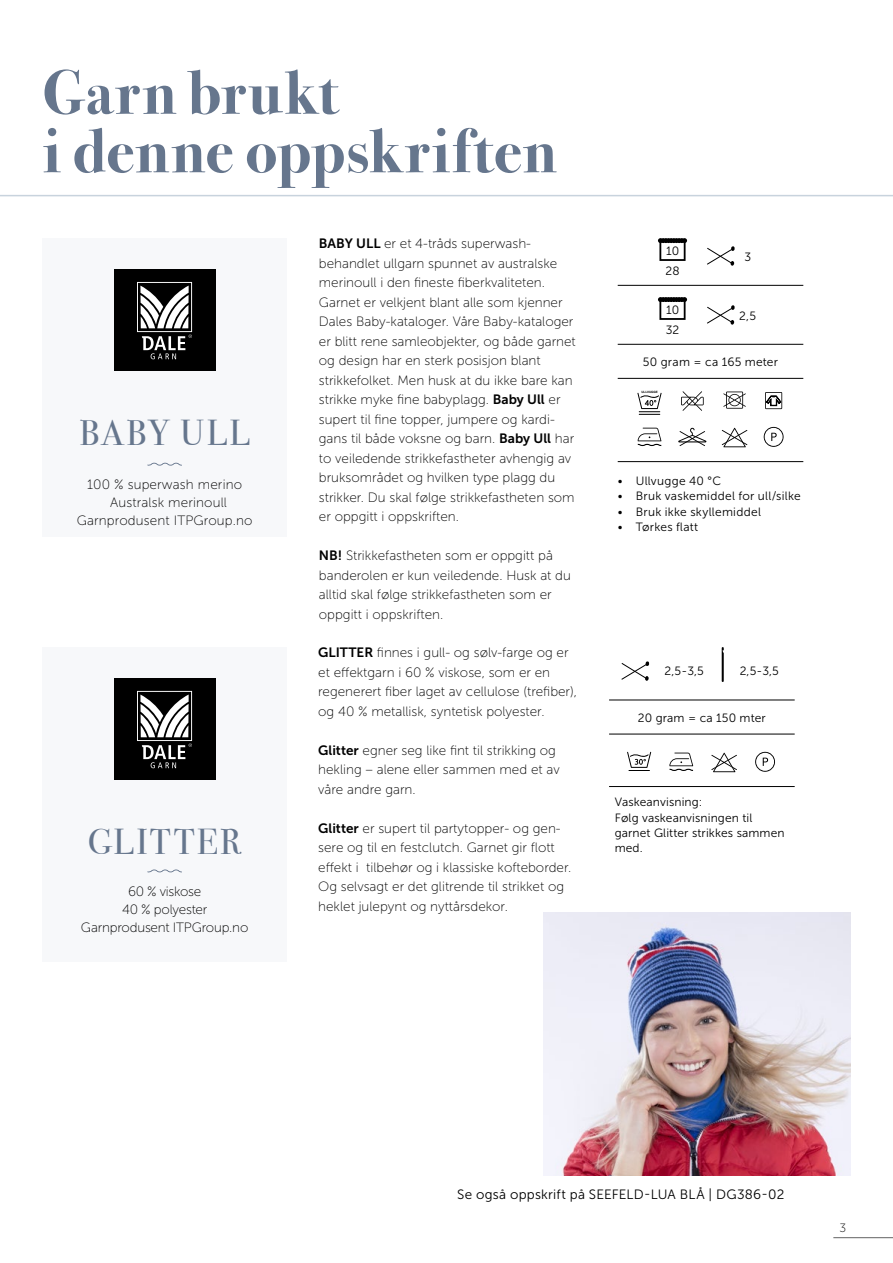
<style>
.page{position:relative;width:893px;height:1263px;background:#fff}
.page>*{position:absolute;margin:0;border:0;box-sizing:border-box;transform-origin:0 0}
.t1{font:700 63px "Bodoni Svty Two ITCTT";letter-spacing:.02em;color:#66768d}
.INNHOLD_-_Midtstilt{font:36px "Bodoni Svty Two ITCTT";letter-spacing:.065em;color:#66768d}
.INNHOLD_-_Midtstilt-2{font:13.5px/19.5px "Museo Sans 100";color:#000}
.INNHOLD_-_Midtstilt-3{font:13.5px "Museo Sans 300";letter-spacing:.015em;color:#000}
.INNHOLD_-_Midtstilt-4{font:13.5px "Museo Sans 100";letter-spacing:-.02em;color:#000}
.INNHOLD{font:12px/15.3px "Museo Sans 300";letter-spacing:.01em;color:#000}
.INNHOLD_-_Midtstilt-5{font:12px "Museo Sans 300";letter-spacing:.015em;color:#000}
.t2{font:12px "Museo Sans 100";color:#000}
.t3{font:700 3px "Arial";color:#000}
.s1{font-family:"Museo Sans 700"}
</style>
<div class="page">
<hr style="left:833px;top:1237px;width:60px;height:1px;background:#636363">
<hr style="left:0;top:195px;width:893px;height:1px;background:#c8d3dd">
<img style="left:544px;top:912px;width:306px;height:263px">
<div style="left:43px;top:238px;width:244px;height:299px;background:#f7f8fa"></div>
<div style="left:114px;top:269px;width:102px;height:102px;background:#000"></div>
<svg style="left:137px;top:282px;width:55px;height:77px"></svg>
<svg style="left:147px;top:462px;width:35px;height:4px"></svg>
<svg style="left:707px;top:246px;width:28px;height:20px"></svg>
<svg style="left:707px;top:305px;width:28px;height:20px"></svg>
<svg style="left:658px;top:238px;width:29px;height:23px"></svg>
<svg style="left:658px;top:297px;width:29px;height:23px"></svg>
<hr style="left:618px;top:285px;width:185px;height:1px;background:#000">
<hr style="left:618px;top:344px;width:185px;height:1px;background:#000">
<hr style="left:618px;top:378px;width:185px;height:1px;background:#000">
<hr style="left:618px;top:461px;width:185px;height:1px;background:#000">
<svg style="left:764px;top:427px;width:20px;height:20px"></svg>
<svg style="left:638px;top:428px;width:23px;height:18px"></svg>
<svg style="left:723px;top:391px;width:23px;height:18px"></svg>
<svg style="left:722px;top:428px;width:25px;height:19px"></svg>
<svg style="left:681px;top:391px;width:23px;height:20px"></svg>
<svg style="left:678px;top:428px;width:28px;height:18px"></svg>
<svg style="left:765px;top:392px;width:17px;height:17px"></svg>
<svg style="left:637px;top:393px;width:25px;height:22px"></svg>
<hr style="left:609px;top:700px;width:186px;height:1px;background:#000">
<hr style="left:609px;top:734px;width:186px;height:1px;background:#000">
<hr style="left:609px;top:786px;width:186px;height:1px;background:#000">
<svg style="left:755px;top:752px;width:20px;height:20px"></svg>
<svg style="left:669px;top:753px;width:24px;height:18px"></svg>
<svg style="left:711px;top:753px;width:26px;height:19px"></svg>
<svg style="left:627px;top:752px;width:24px;height:19px"></svg>
<svg style="left:621px;top:661px;width:28px;height:20px"></svg>
<svg style="left:722px;top:647px;width:2px;height:35px"></svg>
<div style="left:43px;top:647px;width:244px;height:315px;background:#f7f8fa"></div>
<div style="left:114px;top:678px;width:102px;height:102px;background:#000"></div>
<svg style="left:137px;top:691px;width:55px;height:77px"></svg>
<svg style="left:147px;top:869px;width:35px;height:4px"></svg>
<p class="t1" style="left:43px;top:40px;width:297px">Garn brukt</p>
<p class="t1" style="left:43px;top:99px;width:516px">i denne oppskriften</p>
<p class="INNHOLD_-_Midtstilt" style="left:79px;top:403px;width:172px">BABY ULL</p>
<p class="INNHOLD_-_Midtstilt-2" style="left:87px;top:474px;width:156px">100 % superwash merino</p>
<p class="INNHOLD_-_Midtstilt-2" style="left:110px;top:492px;width:118px">Australsk merinoull</p>
<p class="INNHOLD_-_Midtstilt-2" style="left:77px;top:510px;width:177px">Garnprodusent ITPGroup.no</p>
<p class="INNHOLD_-_Midtstilt" style="left:88px;top:812px;width:155px">GLITTER</p>
<p class="INNHOLD_-_Midtstilt-4" style="left:128px;top:884px;width:75px">60 % viskose</p>
<p class="INNHOLD_-_Midtstilt-2" style="left:122px;top:900px;width:87px">40 % polyester</p>
<p class="INNHOLD_-_Midtstilt-2" style="left:81px;top:918px;width:169px">Garnprodusent ITPGroup.no</p>
<p class="INNHOLD_-_Midtstilt-2" style="left:319px;top:234px;width:240px"><span class="s1">BABY ULL</span> er et 4-tråds superwash&shy;behandlet ullgarn spunnet av australske merinoull i den fineste fiberkvaliteten.</p>
<p class="INNHOLD_-_Midtstilt-2" style="left:319px;top:293px;width:258px">Garnet er velkjent blant alle som kjenner Dales Baby-kataloger. Våre Baby-kataloger er blitt rene samleobjekter, og både garnet og design har en sterk posisjon blant strikkefolket. Men husk at du ikke bare kan strikke myke fine babyplagg. <span class="s1">Baby Ull</span> er supert til fine topper, jumpere og kardi&shy;gans til både voksne og barn. <span class="s1">Baby Ull</span> har to veiledende strikkefastheter avhengig av bruksområdet og hvilken type plagg du strikker. Du skal følge strikkefastheten som er oppgitt i oppskriften.</p>
<p class="INNHOLD_-_Midtstilt-2" style="left:319px;top:546px;width:253px"><span class="s1">NB!</span> Strikkefastheten som er oppgitt på banderolen er kun veiledende. Husk at du alltid skal følge strikkefastheten som er oppgitt i oppskriften.</p>
<p class="INNHOLD_-_Midtstilt-2" style="left:318px;top:643px;width:252px"><span class="s1">GLITTER</span> finnes i gull- og sølv-farge og er et effektgarn i 60 % viskose, som er en</p>
<p class="INNHOLD_-_Midtstilt-2" style="left:318px;top:682px;width:260px">regenerert fiber laget av cellulose (trefiber), og 40 % metallisk, syntetisk polyester.</p>
<p class="INNHOLD_-_Midtstilt-2" style="left:318px;top:740px;width:243px"><span class="s1">Glitter</span> egner seg like fint til strikking og hekling – alene eller sammen med et av våre andre garn.</p>
<p class="INNHOLD_-_Midtstilt-2" style="left:318px;top:818px;width:255px"><span class="s1">Glitter</span> er supert til partytopper- og gen&shy;sere og til en festclutch. Garnet gir flott effekt i tilbehør og i klassiske kofteborder.<br>Og selvsagt er det glitrende til strikket og heklet julepynt og nyttårsdekor.</p>
<p class="INNHOLD_-_Midtstilt-5" style="left:666px;top:244px;width:15px">10</p>
<p class="INNHOLD_-_Midtstilt-5" style="left:665px;top:264px;width:16px">28</p>
<p class="INNHOLD_-_Midtstilt-5" style="left:666px;top:303px;width:15px">10</p>
<p class="INNHOLD_-_Midtstilt-5" style="left:666px;top:323px;width:15px">32</p>
<p class="INNHOLD_-_Midtstilt-5" style="left:744px;top:250px;width:8px">3</p>
<p class="INNHOLD_-_Midtstilt-5" style="left:739px;top:309px;width:19px">2,5</p>
<p class="INNHOLD_-_Midtstilt-5" style="left:643px;top:355px;width:137px">50 gram = ca 165 meter</p>
<p class="t3" style="left:641px;top:390px;width:18px">ULLVUGGE</p>
<p class="INNHOLD" style="left:618px;top:473px;width:105px">• Ullvugge 40 °C</p>
<p class="INNHOLD" style="left:618px;top:488px;width:184px">• Bruk vaskemiddel for ull/silke</p>
<p class="INNHOLD" style="left:618px;top:504px;width:145px">• Bruk ikke skyllemiddel</p>
<p class="INNHOLD" style="left:618px;top:519px;width:82px">• Tørkes flatt</p>
<p class="INNHOLD" style="left:665px;top:664px;width:41px">2,5-3,5</p>
<p class="INNHOLD" style="left:740px;top:664px;width:41px">2,5-3,5</p>
<p class="INNHOLD" style="left:638px;top:710px;width:130px">20 gram = ca 150 mter</p>
<p class="INNHOLD" style="left:615px;top:794px;width:89px">Vaskeanvisning:</p>
<p class="INNHOLD" style="left:615px;top:810px;width:171px">Følg vaskeanvisningen til garnet Glitter strikkes sammen med.</p>
<p class="INNHOLD_-_Midtstilt-3" style="left:457px;top:1187px;width:329px">Se også oppskrift på SEEFELD-LUA BLÅ | DG386-02</p>
<p class="t2" style="left:839px;top:1221px;width:8px">3</p>
</div>
